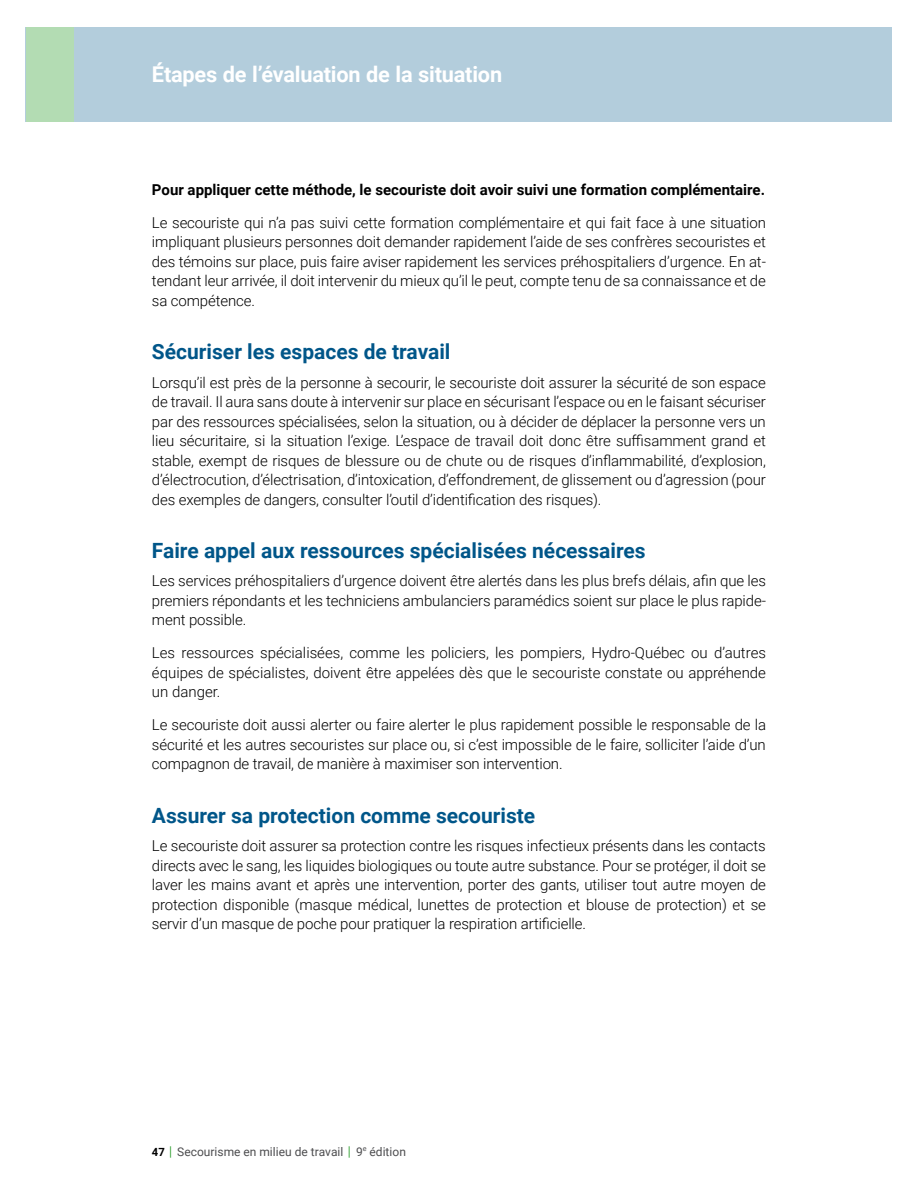
<style>
.page{position:relative;width:918px;height:1188px;background:#fff}
.page>*{position:absolute;margin:0;border:0;box-sizing:border-box;transform-origin:0 0}
.t1{font:700 21.75px "Roboto";letter-spacing:-.01em;color:#fff}
.h3_-_Sous-titre_1{font:700 21px "Roboto";color:#005689}
.p_-_Texte_courant_de{font:300 15px/19.5px "Roboto";letter-spacing:-.01em;color:#000;text-align:justify}
.p_-_Texte_courant{font:300 15px/19.5px "Roboto";letter-spacing:-.01em;color:#000;text-align:justify}
.p_-_Texte_courant-2{font:700 15px "Roboto";color:#000}
.t2{font:12px "Roboto";color:#4d4d4f}
.s1{font-weight:700;font-size:11.25px;color:#000}
.s2{font-weight:300;font-size:13.5px;color:#008a00}
</style>
<div class="page">
<div style="left:26px;top:27px;width:866px;height:95px;background:#b3cddc"></div>
<div style="left:26px;top:27px;width:48px;height:95px;background:#b3dcb3"></div>
<h1 class="t1" style="left:152px;top:59px;width:352px">Étapes de l’évaluation de la situation</h1>
<p class="p_-_Texte_courant-2" style="left:152px;top:179px;width:615px">Pour appliquer cette méthode, le secouriste doit avoir suivi une formation complémentaire.</p>
<p class="p_-_Texte_courant_de" style="left:152px;top:212px;width:616px">Le secouriste qui n’a pas suivi cette formation complémentaire et qui fait face à une situation impliquant plusieurs personnes doit demander rapidement l’aide de ses confrères secouristes et des témoins sur place, puis faire aviser rapidement les services préhospitaliers d’urgence. En at&shy;tendant leur arrivée, il doit intervenir du mieux qu’il le peut, compte tenu de sa connaissance et de sa compétence.</p>
<h3 class="h3_-_Sous-titre_1" style="left:152px;top:337px;width:300px">Sécuriser les espaces de travail</h3>
<p class="p_-_Texte_courant_de" style="left:152px;top:372px;width:615px">Lorsqu’il est près de la personne à secourir, le secouriste doit assurer la sécurité de son espace de travail. Il aura sans doute à intervenir sur place en sécurisant l’espace ou en le faisant sécuriser par des ressources spécialisées, selon la situation, ou à décider de déplacer la personne vers un lieu sécuritaire, si la situation l’exige. L’espace de travail doit donc être suffisamment grand et stable, exempt de risques de blessure ou de chute ou de risques d’inflammabilité, d’explosion, d’électrocution, d’électrisation, d’intoxication, d’effondrement, de glissement ou d’agression (pour des exemples de dangers, consulter l’outil d’identification des risques).</p>
<h3 class="h3_-_Sous-titre_1" style="left:152px;top:536px;width:495px">Faire appel aux ressources spécialisées nécessaires</h3>
<p class="p_-_Texte_courant" style="left:152px;top:571px;width:616px">Les services préhospitaliers d’urgence doivent être alertés dans les plus brefs délais, afin que les premiers répondants et les techniciens ambulanciers paramédics soient sur place le plus rapide&shy;ment possible.</p>
<p class="p_-_Texte_courant" style="left:152px;top:643px;width:616px">Les ressources spécialisées, comme les policiers, les pompiers, Hydro-Québec ou d’autres équipes de spécialistes, doivent être appelées dès que le secouriste constate ou appréhende un danger.</p>
<p class="p_-_Texte_courant_de" style="left:152px;top:715px;width:616px">Le secouriste doit aussi alerter ou faire alerter le plus rapidement possible le responsable de la sécurité et les autres secouristes sur place ou, si c’est impossible de le faire, solliciter l’aide d’un compagnon de travail, de manière à maximiser son intervention.</p>
<h3 class="h3_-_Sous-titre_1" style="left:152px;top:800px;width:385px">Assurer sa protection comme secouriste</h3>
<p class="p_-_Texte_courant_de" style="left:152px;top:835px;width:616px">Le secouriste doit assurer sa protection contre les risques infectieux présents dans les contacts directs avec le sang, les liquides biologiques ou toute autre substance. Pour se protéger, il doit se laver les mains avant et après une intervention, porter des gants, utiliser tout autre moyen de protection disponible (masque médical, lunettes de protection et blouse de protection) et se servir d’un masque de poche pour pratiquer la respiration artificielle.</p>
<p class="t2" style="left:152px;top:1143px;width:255px"><span class="s1">47</span> <span class="s2">|</span> Secourisme en milieu de travail <span class="s2">|</span> 9<sup>e</sup> édition</p>
</div>
